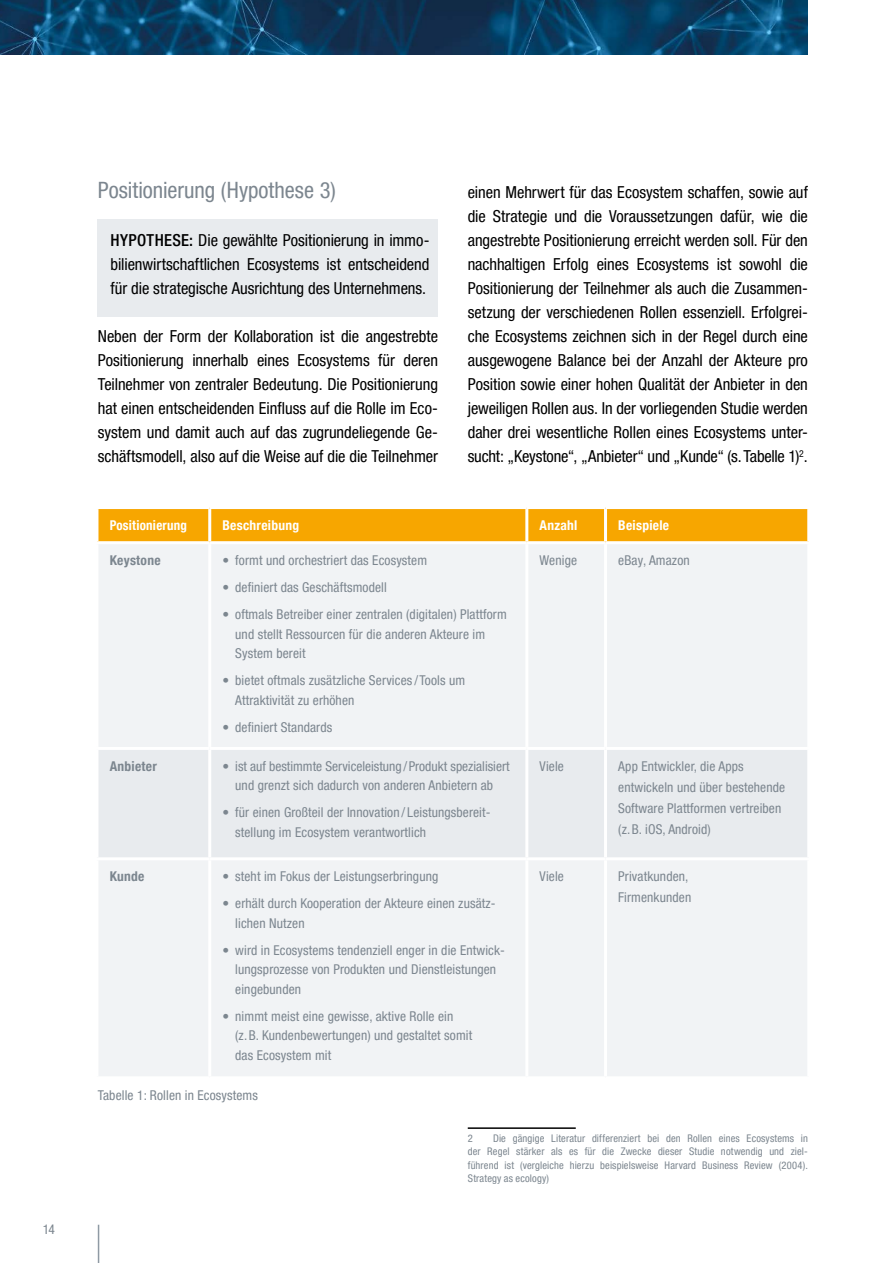
<style>
.page{position:relative;width:893px;height:1263px;background:#fff}
.page>*{position:absolute;margin:0;border:0;box-sizing:border-box;transform-origin:0 0}
.t1{font:condensed 22.5px "Helvetica Neue LT Pro";color:#7c868f}
.t2{font:condensed 16.5px/24px "Helvetica Neue LT Pro";letter-spacing:-.005em;color:#000;text-align:justify}
.t3{font:condensed 13.5px/19.5px "Helvetica Neue LT Pro";letter-spacing:.01em;color:#7c868f}
.t4{font:700 condensed 13.5px "Helvetica Neue LT Pro";letter-spacing:.02em;color:#fff}
.t5{font:700 condensed 13.5px "Helvetica Neue LT Pro";letter-spacing:.02em;color:#7c868f}
.t6{font:700 condensed 13.5px "Helvetica Neue LT Pro";letter-spacing:.02em;color:#fff;scale:.96 1}
.t7{font:condensed 10.5px/13.5px "Helvetica Neue LT Pro";letter-spacing:.015em;color:#7c868f;text-align:justify}
.s1{font-weight:500}
</style>
<div class="page">
<img style="left:0;top:0;width:808px;height:54px">
<div style="left:98px;top:219px;width:340px;height:97px;background:#e8ebee"></div>
<hr style="left:468px;top:1127px;width:108px;height:2px;background:#000">
<div style="left:98px;top:509px;width:709px;height:32px;background:#f7a600"></div>
<div style="left:99px;top:544px;width:708px;height:532px;background:#f1f3f5"></div>
<div style="left:98px;top:750px;width:709px;height:107px;background:#e8ebee"></div>
<hr style="left:208px;top:509px;width:3px;height:32px;background:#fff">
<hr style="left:525px;top:509px;width:3px;height:32px;background:#fff">
<hr style="left:604px;top:509px;width:3px;height:32px;background:#fff">
<hr style="left:208px;top:544px;width:3px;height:203px;background:#fff">
<hr style="left:525px;top:544px;width:3px;height:203px;background:#fff">
<hr style="left:604px;top:544px;width:3px;height:203px;background:#fff">
<hr style="left:95px;top:747px;width:115px;height:3px;background:#fff">
<hr style="left:210px;top:747px;width:317px;height:3px;background:#fff">
<hr style="left:208px;top:750px;width:3px;height:107px;background:#fff">
<hr style="left:527px;top:747px;width:78px;height:3px;background:#fff">
<hr style="left:525px;top:750px;width:3px;height:107px;background:#fff">
<hr style="left:605px;top:747px;width:205px;height:3px;background:#fff">
<hr style="left:604px;top:750px;width:3px;height:107px;background:#fff">
<hr style="left:95px;top:857px;width:115px;height:3px;background:#fff">
<hr style="left:210px;top:857px;width:317px;height:3px;background:#fff">
<hr style="left:208px;top:860px;width:3px;height:216px;background:#fff">
<hr style="left:527px;top:857px;width:78px;height:3px;background:#fff">
<hr style="left:525px;top:860px;width:3px;height:216px;background:#fff">
<hr style="left:605px;top:857px;width:205px;height:3px;background:#fff">
<hr style="left:604px;top:860px;width:3px;height:216px;background:#fff">
<hr style="left:98px;top:1225px;width:1px;height:38px;background:#8f9aa4">
<p class="t3" style="left:43px;top:1220px;width:14px">14</p>
<h1 class="t1" style="left:98px;top:177px;width:239px">Positionierung (Hypothese 3)</h1>
<p class="t2" style="left:111px;top:228px;width:320px"><span class="s1">HYPOTHESE:</span> Die gewählte Positionierung in immo&shy;bilienwirtschaftlichen Ecosystems ist entscheidend für die strategische Ausrichtung des Unternehmens.</p>
<p class="t2" style="left:98px;top:324px;width:342px">Neben der Form der Kollaboration ist die angestrebte Positionierung innerhalb eines Ecosystems für deren Teilnehmer von zentraler Bedeutung. Die Positionierung hat einen entscheidenden Einfluss auf die Rolle im Eco&shy;system und damit auch auf das zugrundeliegende Ge&shy;schäftsmodell, also auf die Weise auf die die Teilnehmer</p>
<p class="t2" style="left:468px;top:180px;width:342px">einen Mehrwert für das Ecosystem schaffen, sowie auf die Strategie und die Voraussetzungen dafür, wie die angestrebte Positionierung erreicht werden soll. Für den nachhaltigen Erfolg eines Ecosystems ist sowohl die Positionierung der Teilnehmer als auch die Zusammen&shy;setzung der verschiedenen Rollen essenziell. Erfolgrei&shy;che Ecosystems zeichnen sich in der Regel durch eine ausgewogene Balance bei der Anzahl der Akteure pro Position sowie einer hohen Qualität der Anbieter in den jeweiligen Rollen aus. In der vorliegenden Studie werden daher drei wesentliche Rollen eines Ecosystems unter&shy;sucht: „Keystone“, „Anbieter“ und „Kunde“ (s.Tabelle 1)<sup>2</sup>.</p>
<p class="t6" style="left:110px;top:517px;width:82px">Positionierung</p>
<p class="t4" style="left:222px;top:517px;width:78px">Beschreibung</p>
<p class="t4" style="left:540px;top:517px;width:39px">Anzahl</p>
<p class="t4" style="left:618px;top:517px;width:52px">Beispiele</p>
<p class="t5" style="left:110px;top:552px;width:52px">Keystone</p>
<p class="t3" style="left:222px;top:550px;width:206px">• formt und orchestriert das Ecosystem</p>
<p class="t3" style="left:222px;top:577px;width:166px">• definiert das Geschäftsmodell</p>
<p class="t3" style="left:235px;top:604px;width:273px;text-indent:-13px">• oftmals Betreiber einer zentralen (digitalen) Plattform und stellt Ressourcen für die anderen Akteure im<br>System bereit</p>
<p class="t3" style="left:235px;top:670px;width:231px;text-indent:-13px">• bietet oftmals zusätzliche Services /Tools um<br>Attraktivität zu erhöhen</p>
<p class="t3" style="left:222px;top:717px;width:111px">• definiert Standards</p>
<p class="t3" style="left:540px;top:550px;width:39px">Wenige</p>
<p class="t3" style="left:618px;top:550px;width:73px">eBay, Amazon</p>
<p class="t5" style="left:110px;top:758px;width:49px">Anbieter</p>
<p class="t3" style="left:222px;top:756px;width:288px;text-align:center">• ist auf bestimmte Serviceleistung / Produkt spezialisiert und grenzt sich dadurch von anderen Anbietern ab</p>
<p class="t3" style="left:235px;top:803px;width:257px;text-indent:-13px">• für einen Großteil der Innovation / Leistungsbereit&shy;stellung im Ecosystem verantwortlich</p>
<p class="t5" style="left:110px;top:868px;width:36px">Kunde</p>
<p class="t3" style="left:222px;top:866px;width:217px">• steht im Fokus der Leistungserbringung</p>
<p class="t3" style="left:235px;top:893px;width:262px;text-indent:-13px">• erhält durch Kooperation der Akteure einen zusätz&shy;lichen Nutzen</p>
<p class="t3" style="left:235px;top:940px;width:271px;text-indent:-13px">• wird in Ecosystems tendenziell enger in die Entwick&shy;lungsprozesse von Produkten und Dienstleistungen eingebunden</p>
<p class="t3" style="left:235px;top:1006px;width:238px;text-indent:-13px">• nimmt meist eine gewisse, aktive Rolle ein (z.B. Kundenbewertungen) und gestaltet somit das Ecosystem mit</p>
<p class="t3" style="left:98px;top:1086px;width:162px">Tabelle 1: Rollen in Ecosystems</p>
<p class="t3" style="left:540px;top:756px;width:26px">Viele</p>
<p class="t3" style="left:618px;top:755px;width:168px;line-height:21px">App Entwickler, die Apps entwickeln und über bestehende<br>Software Plattformen vertreiben (z.B. iOS, Android)</p>
<p class="t3" style="left:540px;top:866px;width:26px">Viele</p>
<p class="t3" style="left:618px;top:866px;width:74px;line-height:21px">Privatkunden,<br>Firmenkunden</p>
<p class="t7" style="left:468px;top:1131px;width:342px;text-indent:25px">Die gängige Literatur differenziert bei den Rollen eines Ecosystems in der Regel stärker als es für die Zwecke dieser Studie notwendig und ziel&shy;führend ist (vergleiche hierzu beispielsweise Harvard Business Review (2004).<br>Strategy as ecology)</p>
<p class="t7" style="left:468px;top:1131px;width:7px">2</p>
</div>
